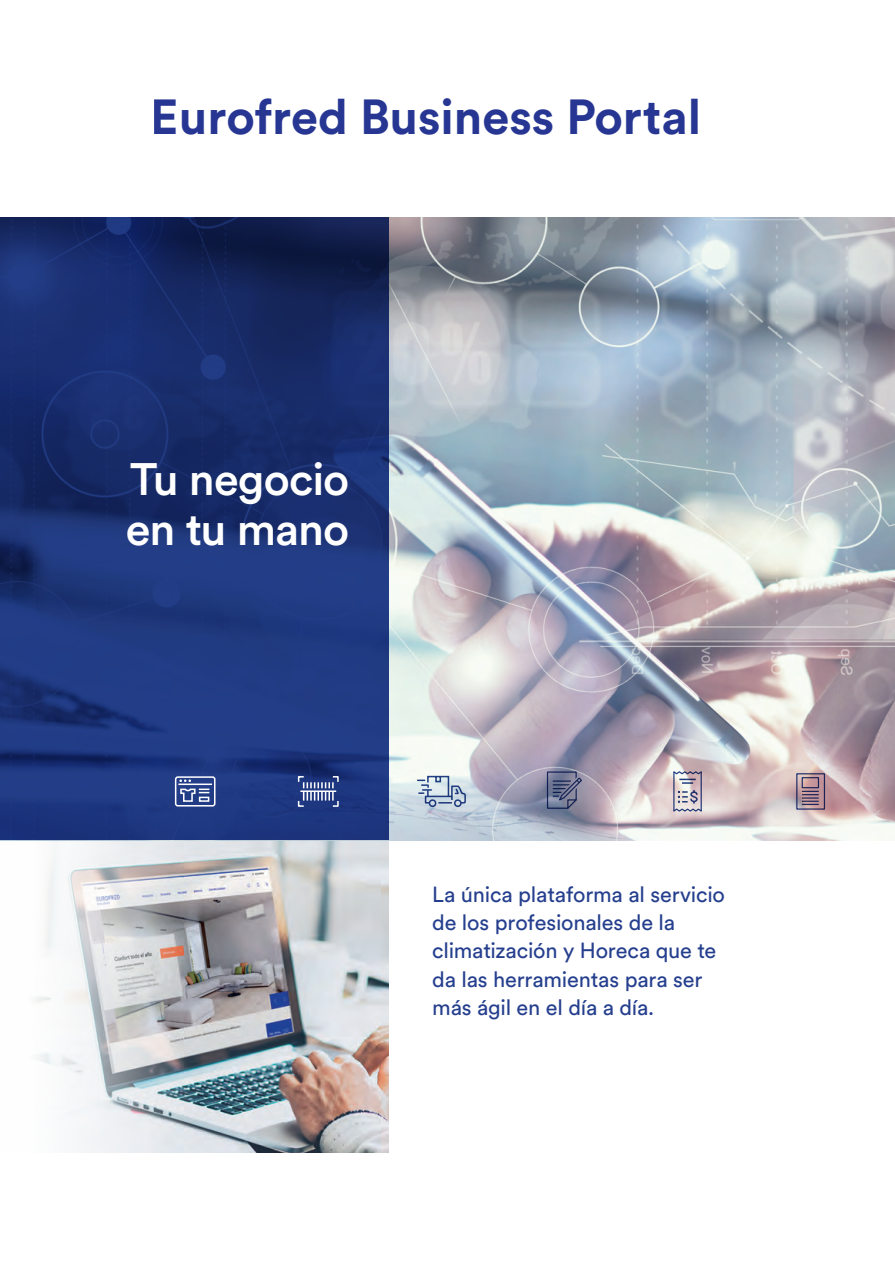
<style>
.page{position:relative;width:895px;height:1276px;background:#fff}
.page>*{position:absolute;margin:0;border:0;box-sizing:border-box;transform-origin:0 0}
.t1{font:700 48.75px "Circular Std";color:#263692}
.t2{font:500 45px/49.5px "Circular Std";letter-spacing:-.02em;color:#fff}
.t3{font:21.6px/28.2px "Circular Std";letter-spacing:-.01em;color:#253f8e}
</style>
<div class="page">
<img style="left:0;top:840px;width:388px;height:313px">
<img style="left:388px;top:218px;width:506px;height:622px">
<svg style="left:0;top:218px;width:388px;height:622px;background:#1b3173"></svg>
<svg style="left:297px;top:775px;width:42px;height:32px"></svg>
<svg style="left:546px;top:771px;width:37px;height:38px"></svg>
<hr style="left:178px;top:783px;width:34px;height:2px;background:#fff">
<div style="left:175px;top:776px;width:40px;height:30px;border:2px solid #fff;border-radius:2px"></div>
<svg style="left:179px;top:779px;width:31px;height:23px"></svg>
<svg style="left:417px;top:775px;width:49px;height:33px;background:#afbfd1"></svg>
<svg style="left:672px;top:770px;width:30px;height:43px"></svg>
<div style="left:801px;top:777px;width:17px;height:11px;border:1px solid #253f8e"></div>
<div style="left:795px;top:773px;width:29px;height:36px;border:1px solid #253f8e"></div>
<svg style="left:801px;top:791px;width:17px;height:14px"></svg>
<h1 class="t1" style="left:151px;top:85px;width:551px">Eurofred Business Portal</h1>
<h2 class="t2" style="left:126px;top:454px;width:225px">Tu negocio en tu mano</h2>
<p class="t3" style="left:432px;top:880px;width:294px">La única plataforma al servicio de los profesionales de la climatización y Horeca que te da las herramientas para ser más ágil en el día a día.</p>
</div>
